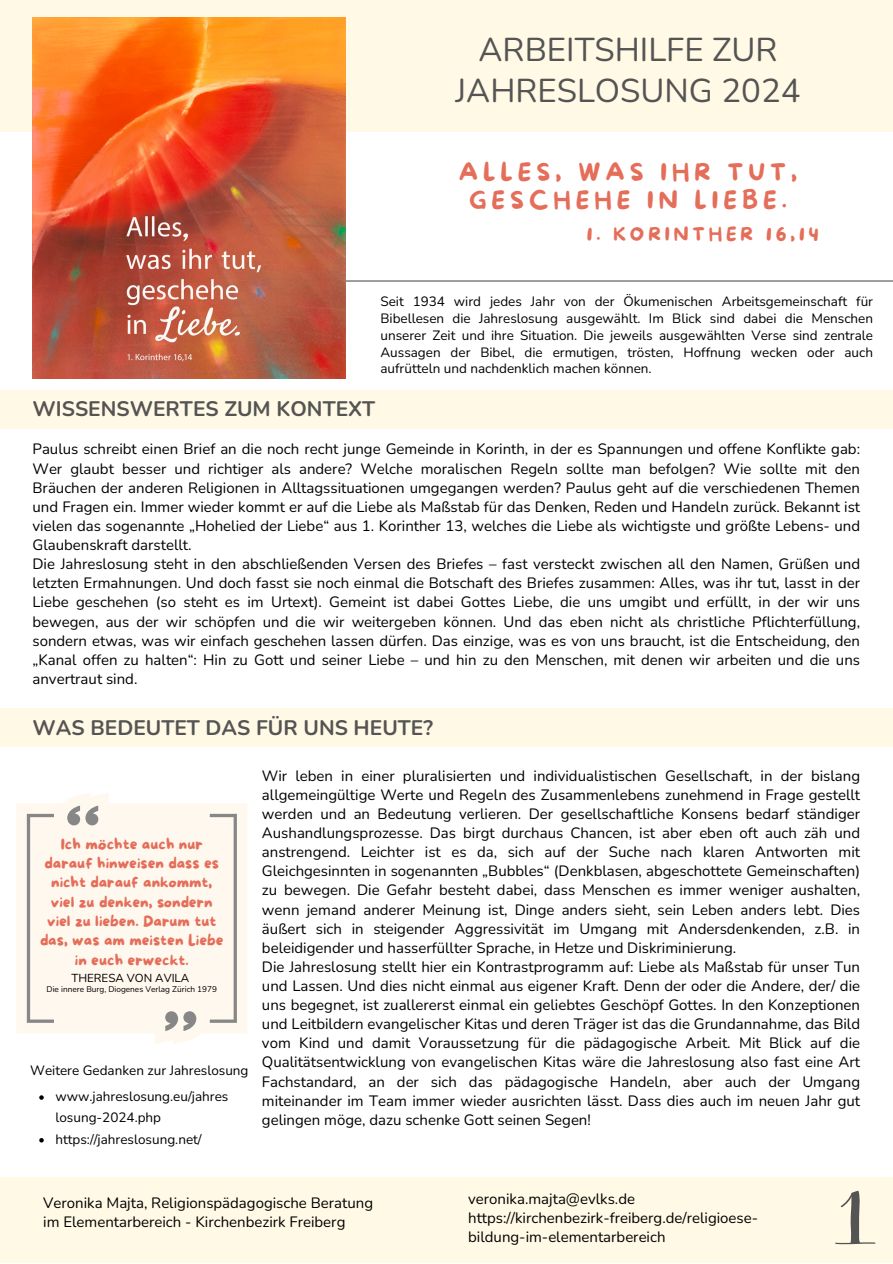
<style>
.page{position:relative;width:893px;height:1264px;background:#fff}
.page>*{position:absolute;margin:0;border:0;box-sizing:border-box;transform-origin:0 0}
.t1{font:33px/40.5px "Nunito";color:#545454;text-align:center}
.t2{font:24px/27.9px "More Sugar";letter-spacing:.205em;color:#e46e59;text-align:center}
.t3{font:700 21px "Nunito";color:#545454}
.t4{font:18.6px "More Sugar";letter-spacing:.205em;color:#e46e59}
.t5{font:15.15px/19.2px "More Sugar";color:#e46e59;text-align:center}
.t6{font:15px/19px "Nunito";color:#000;text-align:justify}
.t7{font:13.5px/16.8px "Nunito";color:#000;text-align:justify}
.t8{font:11.55px "Nunito";color:#000}
.t9{font:8.25px "Nunito";color:#000}
</style>
<div class="page">
<hr style="left:33px;top:280px;width:859px;height:1px;background:#545454">
<div style="left:0;top:0;width:892px;height:131px;background:#fff9e5"></div>
<div style="left:0;top:1177px;width:892px;height:85px;background:#fff9e5"></div>
<div style="left:0;top:390px;width:892px;height:39px;background:#fff9e5"></div>
<div style="left:0;top:708px;width:892px;height:38px;background:#fff9e5"></div>
<svg style="left:835px;top:1190px;width:40px;height:54px"></svg>
<img style="left:32px;top:17px;width:313px;height:361px">
<svg style="left:16px;top:793px;width:231px;height:251px;fill:#fff8ef"></svg>
<svg style="left:67px;top:805px;width:31px;height:20px"></svg>
<svg style="left:165px;top:1011px;width:31px;height:20px"></svg>
<svg style="left:27px;top:813px;width:27px;height:209px"></svg>
<svg style="left:210px;top:813px;width:27px;height:209px"></svg>
<svg style="left:39px;top:1095px;width:5px;height:4px"></svg>
<svg style="left:39px;top:1138px;width:5px;height:4px"></svg>
<p class="t1" style="left:455px;top:30px;width:346px">ARBEITSHILFE ZUR<br>JAHRESLOSUNG 2024</p>
<p class="t2" style="left:459px;top:159px;width:340px">ALLES, WAS IHR TUT,<br>GESCHEHE IN LIEBE.</p>
<p class="t4" style="left:586px;top:224px;width:233px">1. KORINTHER 16,14</p>
<p class="t7" style="left:380px;top:293px;width:494px">Seit 1934 wird jedes Jahr von der Ökumenischen Arbeitsgemeinschaft für Bibellesen die Jahreslosung ausgewählt. Im Blick sind dabei die Menschen unserer Zeit und ihre Situation. Die jeweils ausgewählten Verse sind zentrale Aussagen der Bibel, die ermutigen, trösten, Hoffnung wecken oder auch aufrütteln und nachdenklich machen können.</p>
<p class="t3" style="left:32px;top:395px;width:344px">WISSENSWERTES ZUM KONTEXT</p>
<p class="t6" style="left:32px;top:440px;width:829px">Paulus schreibt einen Brief an die noch recht junge Gemeinde in Korinth, in der es Spannungen und offene Konflikte gab:<br>Wer glaubt besser und richtiger als andere? Welche moralischen Regeln sollte man befolgen? Wie sollte mit den Bräuchen der anderen Religionen in Alltagssituationen umgegangen werden? Paulus geht auf die verschiedenen Themen und Fragen ein. Immer wieder kommt er auf die Liebe als Maßstab für das Denken, Reden und Handeln zurück. Bekannt ist vielen das sogenannte „Hohelied der Liebe“ aus 1. Korinther 13, welches die Liebe als wichtigste und größte Lebens- und Glaubenskraft darstellt.</p>
<p class="t6" style="left:32px;top:554px;width:829px">Die Jahreslosung steht in den abschließenden Versen des Briefes – fast versteckt zwischen all den Namen, Grüßen und letzten Ermahnungen. Und doch fasst sie noch einmal die Botschaft des Briefes zusammen: Alles, was ihr tut, lasst in der Liebe geschehen (so steht es im Urtext). Gemeint ist dabei Gottes Liebe, die uns umgibt und erfüllt, in der wir uns bewegen, aus der wir schöpfen und die wir weitergeben können. Und das eben nicht als christliche Pflichterfüllung, sondern etwas, was wir einfach geschehen lassen dürfen. Das einzige, was es von uns braucht, ist die Entscheidung, den „Kanal offen zu halten“: Hin zu Gott und seiner Liebe – und hin zu den Menschen, mit denen wir arbeiten und die uns anvertraut sind.</p>
<p class="t3" style="left:32px;top:714px;width:402px">WAS BEDEUTET DAS FÜR UNS HEUTE?</p>
<p class="t5" style="left:40px;top:835px;width:185px">Ich möchte auch nur darauf hinweisen dass es nicht darauf ankommt, viel zu denken, sondern viel zu lieben. Darum tut das, was am meisten Liebe in euch erweckt.</p>
<p class="t8" style="left:71px;top:970px;width:119px">THERESA VON AVILA</p>
<p class="t9" style="left:47px;top:984px;width:172px">Die innere Burg, Diogenes Verlag Zürich 1979</p>
<p class="t7" style="left:30px;top:1062px;width:220px">Weitere Gedanken zur Jahreslosung</p>
<p class="t7" style="left:55px;top:1085px;width:174px;line-height:21.3px">www.jahreslosung.eu/jahres losung-2024.php</p>
<p class="t7" style="left:55px;top:1130px;width:148px">https://jahreslosung.net/</p>
<p class="t6" style="left:262px;top:766px;width:599px">Wir leben in einer pluralisierten und individualistischen Gesellschaft, in der bislang allgemeingültige Werte und Regeln des Zusammenlebens zunehmend in Frage gestellt werden und an Bedeutung verlieren. Der gesellschaftliche Konsens bedarf ständiger Aushandlungsprozesse. Das birgt durchaus Chancen, ist aber eben oft auch zäh und anstrengend. Leichter ist es da, sich auf der Suche nach klaren Antworten mit Gleichgesinnten in sogenannten „Bubbles“ (Denkblasen, abgeschottete Gemeinschaften) zu bewegen. Die Gefahr besteht dabei, dass Menschen es immer weniger aushalten, wenn jemand anderer Meinung ist, Dinge anders sieht, sein Leben anders lebt. Dies äußert sich in steigender Aggressivität im Umgang mit Andersdenkenden, z.B. in beleidigender und hasserfüllter Sprache, in Hetze und Diskriminierung.</p>
<p class="t6" style="left:262px;top:957px;width:599px">Die Jahreslosung stellt hier ein Kontrastprogramm auf: Liebe als Maßstab für unser Tun und Lassen. Und dies nicht einmal aus eigener Kraft. Denn der oder die Andere, der/ die uns begegnet, ist zuallererst einmal ein geliebtes Geschöpf Gottes. In den Konzeptionen und Leitbildern evangelischer Kitas und deren Träger ist das die Grundannahme, das Bild vom Kind und damit Voraussetzung für die pädagogische Arbeit. Mit Blick auf die Qualitätsentwicklung von evangelischen Kitas wäre die Jahreslosung also fast eine Art Fachstandard, an der sich das pädagogische Handeln, aber auch der Umgang miteinander im Team immer wieder ausrichten lässt. Dass dies auch im neuen Jahr gut gelingen möge, dazu schenke Gott seinen Segen!</p>
<p class="t6" style="left:43px;top:1193px;width:331px">Veronika Majta, Religionspädagogische Beratung im Elementarbereich - Kirchenbezirk Freiberg</p>
<p class="t6" style="left:468px;top:1188px;width:168px">veronika.majta@evlks.de</p>
<p class="t6" style="left:468px;top:1208px;width:291px">https://kirchenbezirk-freiberg.de/religioese&shy;bildung-im-elementarbereich</p>
</div>
